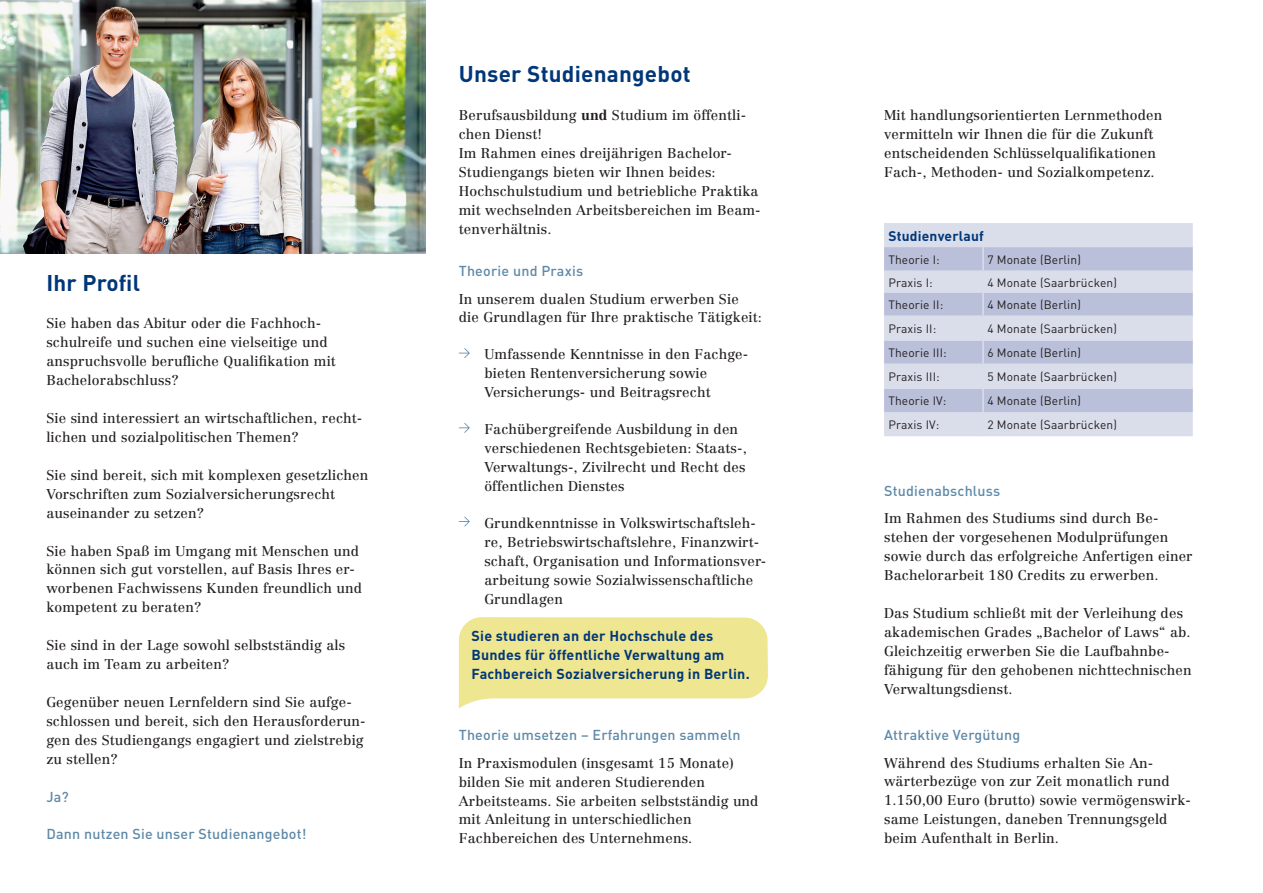
<style>
.page{position:relative;width:1263px;height:893px;background:#fff}
.page>*{position:absolute;margin:0;border:0;box-sizing:border-box;transform-origin:0 0}
.t1{font:700 22.5px "DIN";letter-spacing:.01em;color:#013778}
.t2{font:500 14.25px "DIN";letter-spacing:.015em;color:#5f89a8}
.t3{font:700 14.25px/18.9px "DIN";letter-spacing:.015em;color:#013778}
.t4{font:13.95px/18.9px "Centennial";letter-spacing:.01em;color:#231f20}
.t5{font:700 13.8px "DIN";letter-spacing:.015em;color:#013778}
.t6{font:12px "DIN";letter-spacing:.01em;color:#231f20}
.s1{font-weight:700}
</style>
<div class="page">
<svg style="left:459px;top:617px;width:309px;height:92px;background:#f0e99e"></svg>
<svg style="left:459px;top:348px;width:11px;height:10px"></svg>
<svg style="left:459px;top:423px;width:11px;height:10px"></svg>
<svg style="left:459px;top:517px;width:11px;height:9px"></svg>
<div style="left:884px;top:223px;width:309px;height:213px;background:#dadeeb"></div>
<svg style="left:884px;top:247px;width:309px;height:165px;background:#c7cce1"></svg>
<hr style="left:982px;top:247px;width:2px;height:23px;background:#dadeeb">
<hr style="left:884px;top:270px;width:99px;height:2px;background:#dadeeb">
<hr style="left:983px;top:270px;width:210px;height:2px;background:#dadeeb">
<svg style="left:982px;top:272px;width:2px;height:19px"></svg>
<hr style="left:884px;top:291px;width:99px;height:2px;background:#dadeeb">
<hr style="left:983px;top:291px;width:210px;height:2px;background:#dadeeb">
<hr style="left:982px;top:293px;width:2px;height:22px;background:#dadeeb">
<hr style="left:884px;top:315px;width:99px;height:2px;background:#dadeeb">
<hr style="left:983px;top:315px;width:210px;height:2px;background:#dadeeb">
<hr style="left:982px;top:317px;width:2px;height:22px;background:#dadeeb">
<hr style="left:884px;top:339px;width:99px;height:2px;background:#dadeeb">
<hr style="left:983px;top:339px;width:210px;height:2px;background:#dadeeb">
<hr style="left:982px;top:341px;width:2px;height:22px;background:#dadeeb">
<hr style="left:884px;top:363px;width:99px;height:2px;background:#dadeeb">
<hr style="left:983px;top:363px;width:210px;height:2px;background:#dadeeb">
<hr style="left:982px;top:365px;width:2px;height:22px;background:#dadeeb">
<hr style="left:884px;top:387px;width:99px;height:2px;background:#dadeeb">
<hr style="left:983px;top:387px;width:210px;height:2px;background:#dadeeb">
<hr style="left:982px;top:389px;width:2px;height:23px;background:#dadeeb">
<hr style="left:982px;top:412px;width:2px;height:24px;background:#dadeeb">
<img style="left:0;top:0;width:425px;height:253px">
<p class="t1" style="left:46px;top:268px;width:95px">Ihr Profil</p>
<p class="t4" style="left:46px;top:314px;width:291px">Sie haben das Abitur oder die Fachhoch&shy;schulreife und suchen eine vielseitige und anspruchsvolle berufliche Qualifikation mit Bachelorabschluss?</p>
<p class="t4" style="left:46px;top:409px;width:317px">Sie sind interessiert an wirtschaftlichen, recht&shy;lichen und sozialpolitischen Themen?</p>
<p class="t4" style="left:46px;top:465px;width:323px">Sie sind bereit, sich mit komplexen gesetzlichen<br>Vorschriften zum Sozialversicherungsrecht auseinander zu setzen?</p>
<p class="t4" style="left:46px;top:541px;width:317px">Sie haben Spaß im Umgang mit Menschen und können sich gut vorstellen, auf Basis Ihres er&shy;worbenen Fachwissens Kunden freundlich und kompetent zu beraten?</p>
<p class="t4" style="left:46px;top:636px;width:300px">Sie sind in der Lage sowohl selbstständig als auch im Team zu arbeiten?</p>
<p class="t4" style="left:46px;top:692px;width:321px">Gegenüber neuen Lernfeldern sind Sie aufge&shy;schlossen und bereit, sich den Herausforderun&shy;gen des Studiengangs engagiert und zielstrebig zu stellen?</p>
<p class="t2" style="left:46px;top:787px;width:24px">Ja?</p>
<p class="t2" style="left:46px;top:825px;width:262px">Dann nutzen Sie unser Studienangebot!</p>
<p class="t1" style="left:459px;top:60px;width:233px">Unser Studienangebot</p>
<p class="t4" style="left:459px;top:106px;width:289px">Berufsausbildung <span class="s1">und</span> Studium im öffentli&shy;chen Dienst!</p>
<p class="t4" style="left:459px;top:144px;width:275px">Im Rahmen eines dreijährigen Bachelor-</p>
<p class="t4" style="left:459px;top:163px;width:258px">Studiengangs bieten wir Ihnen beides:</p>
<p class="t4" style="left:459px;top:182px;width:303px">Hochschulstudium und betriebliche Praktika mit wechselnden Arbeitsbereichen im Beam&shy;tenverhältnis.</p>
<p class="t2" style="left:459px;top:262px;width:126px">Theorie und Praxis</p>
<p class="t4" style="left:459px;top:289px;width:281px">In unserem dualen Studium erwerben Sie</p>
<p class="t4" style="left:459px;top:308px;width:305px">die Grundlagen für Ihre praktische Tätigkeit:</p>
<p class="t4" style="left:484px;top:345px;width:265px">Umfassende Kenntnisse in den Fachge&shy;bieten Rentenversicherung sowie<br>Versicherungs- und Beitragsrecht</p>
<p class="t4" style="left:484px;top:420px;width:264px">Fachübergreifende Ausbildung in den verschiedenen Rechtsgebieten: Staats-, Verwaltungs-, Zivilrecht und Recht des öffentlichen Dienstes</p>
<p class="t4" style="left:484px;top:513px;width:283px">Grundkenntnisse in Volkswirtschaftsleh&shy;re, Betriebswirtschaftslehre, Finanzwirt&shy;schaft, Organisation und Informationsver&shy;arbeitung sowie Sozialwissenschaftliche Grundlagen</p>
<p class="t3" style="left:472px;top:626px;width:280px">Sie studieren an der Hochschule des<br>Bundes für öffentliche Verwaltung am<br>Fachbereich Sozialversicherung in Berlin.</p>
<p class="t2" style="left:459px;top:726px;width:283px">Theorie umsetzen – Erfahrungen sammeln</p>
<p class="t4" style="left:459px;top:753px;width:277px">In Praxismodulen (insgesamt 15 Monate) bilden Sie mit anderen Studierenden</p>
<p class="t4" style="left:459px;top:791px;width:301px">Arbeitsteams. Sie arbeiten selbstständig und mit Anleitung in unterschiedlichen</p>
<p class="t4" style="left:459px;top:829px;width:235px">Fachbereichen des Unternehmens.</p>
<p class="t4" style="left:884px;top:106px;width:280px">Mit handlungsorientierten Lernmethoden vermitteln wir Ihnen die für die Zukunft</p>
<p class="t4" style="left:884px;top:143px;width:273px">entscheidenden Schlüsselqualifikationen<br>Fach-, Methoden- und Sozialkompetenz.</p>
<p class="t5" style="left:888px;top:227px;width:97px">Studienverlauf</p>
<p class="t6" style="left:888px;top:252px;width:53px">Theorie I:</p>
<p class="t6" style="left:987px;top:252px;width:95px">7 Monate (Berlin)</p>
<p class="t6" style="left:888px;top:275px;width:46px">Praxis I:</p>
<p class="t6" style="left:987px;top:275px;width:131px">4 Monate (Saarbrücken)</p>
<p class="t6" style="left:888px;top:297px;width:57px">Theorie II:</p>
<p class="t6" style="left:987px;top:297px;width:95px">4 Monate (Berlin)</p>
<p class="t6" style="left:888px;top:321px;width:49px">Praxis II:</p>
<p class="t6" style="left:987px;top:321px;width:131px">4 Monate (Saarbrücken)</p>
<p class="t6" style="left:888px;top:345px;width:60px">Theorie III:</p>
<p class="t6" style="left:987px;top:345px;width:95px">6 Monate (Berlin)</p>
<p class="t6" style="left:888px;top:369px;width:53px">Praxis III:</p>
<p class="t6" style="left:987px;top:369px;width:131px">5 Monate (Saarbrücken)</p>
<p class="t6" style="left:888px;top:393px;width:60px">Theorie IV:</p>
<p class="t6" style="left:987px;top:393px;width:95px">4 Monate (Berlin)</p>
<p class="t6" style="left:888px;top:417px;width:53px">Praxis IV:</p>
<p class="t6" style="left:987px;top:417px;width:131px">2 Monate (Saarbrücken)</p>
<p class="t2" style="left:884px;top:482px;width:118px">Studienabschluss</p>
<p class="t4" style="left:884px;top:509px;width:310px">Im Rahmen des Studiums sind durch Be&shy;stehen der vorgesehenen Modulprüfungen sowie durch das erfolgreiche Anfertigen einer Bachelorarbeit 180 Credits zu erwerben.</p>
<p class="t4" style="left:884px;top:604px;width:309px">Das Studium schließt mit der Verleihung des akademischen Grades „Bachelor of Laws“ ab.<br>Gleichzeitig erwerben Sie die Laufbahnbe&shy;fähigung für den gehobenen nichttechnischen Verwaltungsdienst.</p>
<p class="t2" style="left:884px;top:726px;width:138px">Attraktive Vergütung</p>
<p class="t4" style="left:884px;top:753px;width:308px">Während des Studiums erhalten Sie An&shy;wärterbezüge von zur Zeit monatlich rund 1.150,00 Euro (brutto) sowie vermögenswirk&shy;same Leistungen, daneben Trennungsgeld beim Aufenthalt in Berlin.</p>
</div>
